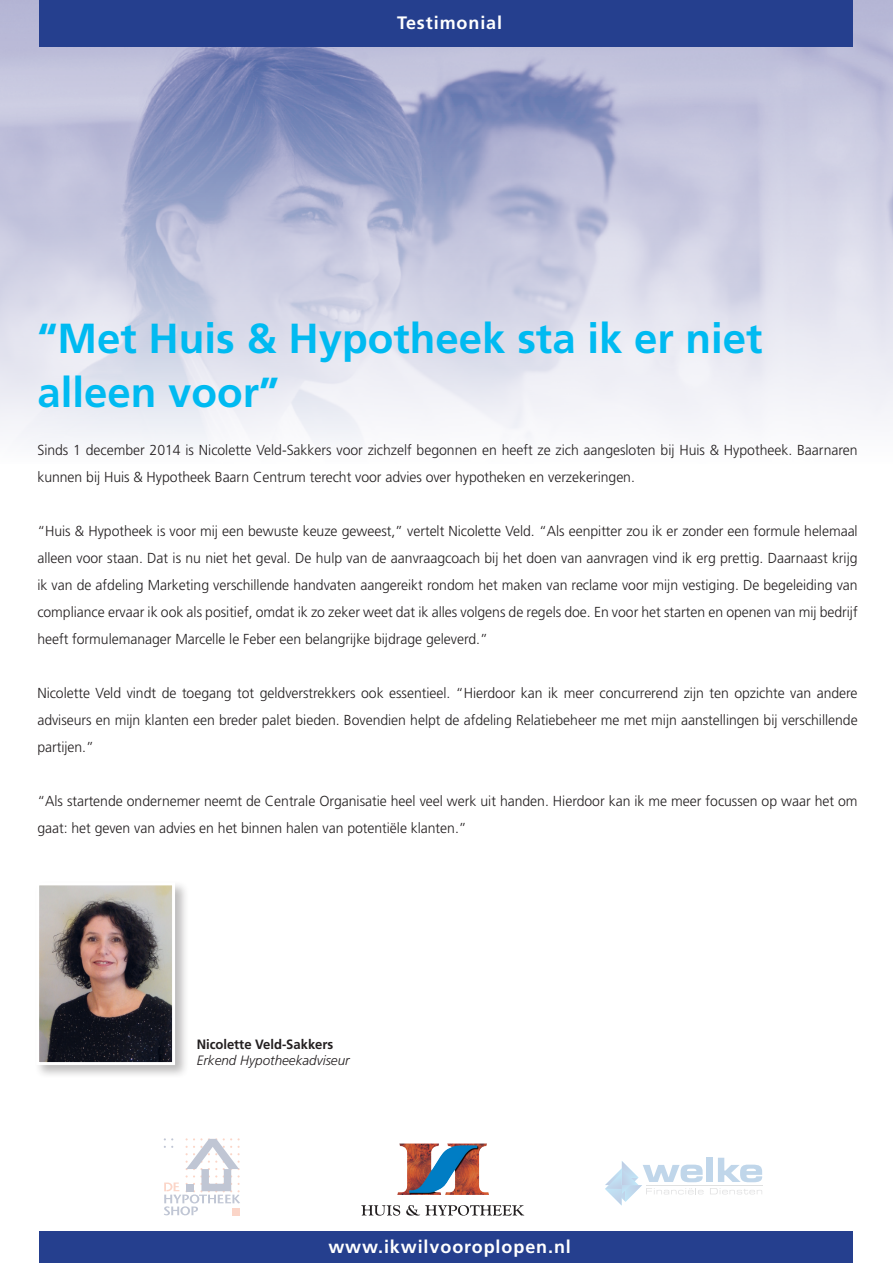
<style>
.page{position:relative;width:893px;height:1263px;background:#fff}
.page>*{position:absolute;margin:0;border:0;box-sizing:border-box;transform-origin:0 0}
.t1{font:700 42px/54px "Frutiger";color:#00baf1}
.t2{font:700 18px "Frutiger";letter-spacing:.05em;color:#fff}
.t3{font:300 14.4px/27px "Frutiger";letter-spacing:-.005em;color:#231f20}
.t4{font:italic 300 13.5px "Frutiger";color:#231f20}
.t5{font:700 13.5px "Frutiger";letter-spacing:-.005em;color:#231f20}
</style>
<div class="page">
<div style="left:40px;top:1231px;width:813px;height:32px;background:#253f8e"></div>
<svg style="left:164px;top:1138px;width:76px;height:77px"></svg>
<div style="left:186px;top:1184px;width:8px;height:7px;background:#c0c6d4"></div>
<svg style="left:361px;top:1205px;width:39px;height:10px"></svg>
<svg style="left:406px;top:1205px;width:118px;height:11px"></svg>
<img style="left:397px;top:1143px;width:92px;height:52px">
<svg style="left:710px;top:1188px;width:52px;height:6px"></svg>
<div style="left:707px;top:1158px;width:6px;height:24px;background:#c0d6ea"></div>
<svg style="left:718px;top:1158px;width:44px;height:24px"></svg>
<hr style="left:646px;top:1185px;width:116px;height:1px;background:#808285">
<svg style="left:605px;top:1161px;width:99px;height:45px"></svg>
<img style="left:0;top:0;width:893px;height:444px">
<div style="left:40px;top:0;width:813px;height:47px;background:#253f8e"></div>
<div style="left:34px;top:880px;width:155px;height:199px;background:#231f20;opacity:.3"></div>
<img style="left:40px;top:886px;width:131px;height:175px">
<div style="left:36px;top:882px;width:139px;height:183px;border:3px solid #fff"></div>
<p class="t2" style="left:397px;top:15px;width:107px">Testimonial</p>
<h1 class="t1" style="left:37px;top:315px;width:727px">“Met Huis &amp; Hypotheek sta ik er niet alleen voor”</h1>
<p class="t3" style="left:37px;top:438px;width:822px">Sinds 1 december 2014 is Nicolette Veld-Sakkers voor zichzelf begonnen en heeft ze zich aangesloten bij Huis &amp; Hypotheek. Baarnaren kunnen bij Huis &amp; Hypotheek Baarn Centrum terecht voor advies over hypotheken en verzekeringen.</p>
<p class="t3" style="left:37px;top:519px;width:822px;text-align:justify">“Huis &amp; Hypotheek is voor mij een bewuste keuze geweest,” vertelt Nicolette Veld. “Als eenpitter zou ik er zonder een formule helemaal alleen voor staan. Dat is nu niet het geval. De hulp van de aanvraagcoach bij het doen van aanvragen vind ik erg prettig. Daarnaast krijg ik van de afdeling Marketing verschillende handvaten aangereikt rondom het maken van reclame voor mijn vestiging. De begeleiding van compliance ervaar ik ook als positief, omdat ik zo zeker weet dat ik alles volgens de regels doe. En voor het starten en openen van mij bedrijf heeft formulemanager Marcelle le Feber een belangrijke bijdrage geleverd.”</p>
<p class="t3" style="left:37px;top:681px;width:822px;text-align:justify">Nicolette Veld vindt de toegang tot geldverstrekkers ook essentieel. “Hierdoor kan ik meer concurrerend zijn ten opzichte van andere adviseurs en mijn klanten een breder palet bieden. Bovendien helpt de afdeling Relatiebeheer me met mijn aanstellingen bij verschillende partijen.”</p>
<p class="t3" style="left:37px;top:789px;width:822px">“Als startende ondernemer neemt de Centrale Organisatie heel veel werk uit handen. Hierdoor kan ik me meer focussen op waar het om gaat: het geven van advies en het binnen halen van potentiële klanten.”</p>
<p class="t5" style="left:197px;top:1038px;width:138px">Nicolette Veld-Sakkers</p>
<p class="t4" style="left:197px;top:1054px;width:155px">Erkend Hypotheekadviseur</p>
<p class="t2" style="left:328px;top:1239px;width:244px">www.ikwilvooroplopen.nl</p>
</div>
